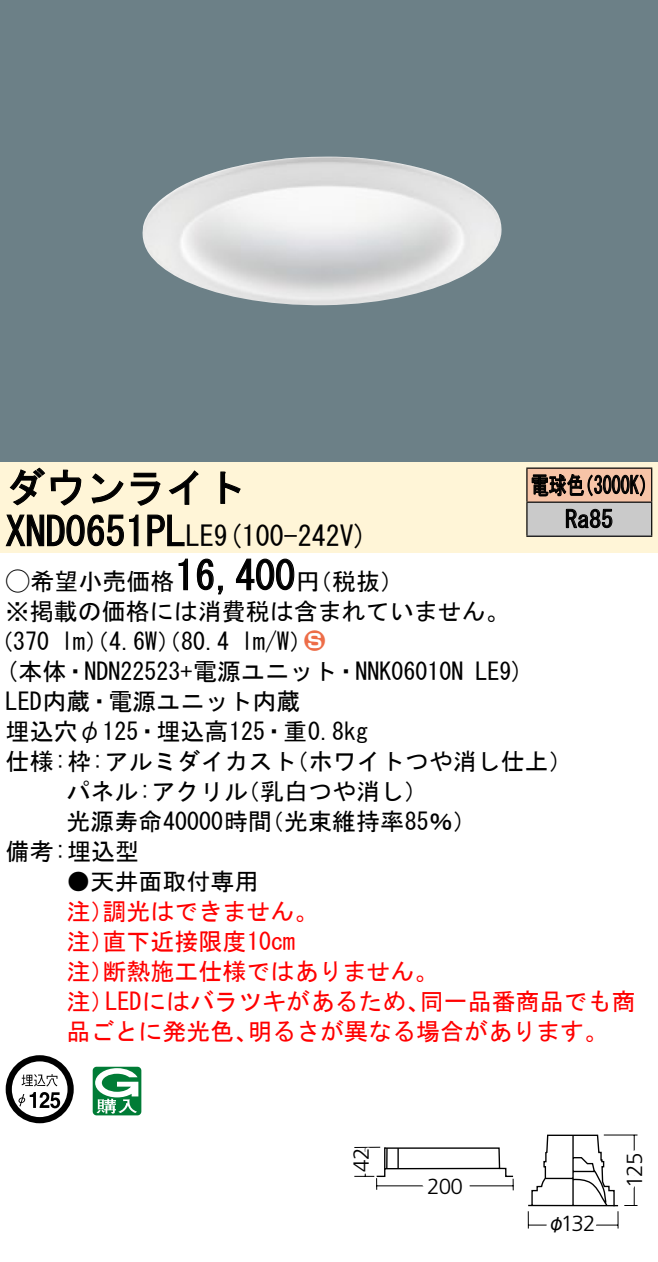
<style>
.page{position:relative;width:658px;height:1262px;background:#fff}
.page>*{position:absolute;margin:0;border:0;box-sizing:border-box;transform-origin:0 0}
.t1{font:40px "MS Gothic";color:#000}
.t2{font:28px "MS Gothic";color:#000}
.t3{font:24px/30px "MS Gothic";color:#000}
.t4{font:24px/30px "MS Gothic";color:#f00}
.t5{font:24px/34px "MS Gothic";color:#000;scale:.75 1}
.t6{font:24px "Ford Classification 1";color:#ed6d48}
.t7{font:300 22px "Frutiger LT Std";letter-spacing:-.04em;color:#000}
.t8{font:18px "Gothic MB101 Pro Regular 90 pv RKSJ H";color:#000}
.s1{font-size:28px}
.s2{font-family:"Ford Classification 1"}
.s3{color:#fff}
</style>
<div class="page">
<div style="left:0;top:0;width:658px;height:462px;background:#6c8087"></div>
<img style="left:142px;top:157px;width:359px;height:149px">
<div style="left:0;top:462px;width:658px;height:90px;background:#fff5d7"></div>
<svg style="left:9px;top:467px;width:73px;height:39px"></svg>
<svg style="left:91px;top:473px;width:33px;height:30px"></svg>
<svg style="left:130px;top:472px;width:30px;height:34px"></svg>
<svg style="left:168px;top:470px;width:30px;height:35px"></svg>
<svg style="left:220px;top:471px;width:21px;height:33px"></svg>
<svg style="left:5px;top:514px;width:134px;height:32px"></svg>
<svg style="left:147px;top:514px;width:38px;height:32px"></svg>
<svg style="left:178px;top:558px;width:10px;height:32px"></svg>
<svg style="left:196px;top:558px;width:27px;height:37px"></svg>
<svg style="left:236px;top:558px;width:59px;height:32px"></svg>
<svg style="left:6px;top:1055px;width:68px;height:68px"></svg>
<svg style="left:93px;top:1066px;width:48px;height:49px"></svg>
<div style="left:527px;top:468px;width:124px;height:34px;background:#f7c4a7"></div>
<div style="left:527px;top:502px;width:124px;height:34px;background:#cacaca"></div>
<hr style="left:526px;top:467px;width:126px;height:2px;background:#000">
<hr style="left:526px;top:468px;width:1px;height:33px;background:#000">
<hr style="left:651px;top:468px;width:1px;height:33px;background:#000">
<hr style="left:526px;top:501px;width:126px;height:2px;background:#000">
<hr style="left:526px;top:502px;width:1px;height:33px;background:#000">
<hr style="left:651px;top:502px;width:1px;height:33px;background:#000">
<hr style="left:526px;top:535px;width:126px;height:2px;background:#000">
<svg style="left:531px;top:474px;width:114px;height:23px"></svg>
<svg style="left:565px;top:508px;width:47px;height:20px"></svg>
<svg style="left:527px;top:1134px;width:111px;height:95px"></svg>
<svg style="left:354px;top:1146px;width:160px;height:45px"></svg>
<h1 class="t1" style="left:6px;top:467px;width:242px">ダウンライト</h1>
<p class="t2" style="left:214px;top:522px;width:155px">(9 100-242 (V</p>
<h1 class="t1" style="left:6px;top:511px;width:210px">XND0651PL<span class="s1">LE</span></h1>
<h1 class="t1" style="left:175px;top:555px;width:121px">16,400</h1>
<p class="t3" style="left:6px;top:566px;width:505px"><span class="s2">A</span>希望小売価格<br>※掲載の価格には消費税は含まれていません。</p>
<p class="t6" style="left:304px;top:629px;width:22px">2<span class="s3">3</span></p>
<p class="t3" style="left:296px;top:566px;width:109px">（円税抜(</p>
<p class="t3" style="left:241px;top:626px;width:73px">l m (W/</p>
<p class="t3" style="left:-11px;top:626px;width:62px">（370</p>
<p class="t3" style="left:61px;top:626px;width:170px">lm）（4.6 ）（W 80.4</p>
<p class="t5" style="left:565px;top:468px;width:65px;text-indent:-34px">電球色<br>Ra85</p>
<p class="t5" style="left:575px;top:468px;width:109px">（3000 (K</p>
<p class="t3" style="left:6px;top:656px;width:459px">(本体・NDN22523+電源ユニット・NNK06010N</p>
<p class="t3" style="left:6px;top:686px;width:296px">LED内蔵・電源ユニット内蔵</p>
<p class="t3" style="left:6px;top:716px;width:364px">埋込穴φ125・埋込高125・重0.8kg</p>
<p class="t3" style="left:285px;top:746px;width:290px">（ホワイトつや消し仕上(</p>
<p class="t3" style="left:475px;top:656px;width:50px">LE (9</p>
<p class="t3" style="left:236px;top:746px;width:194px;text-indent:-230px">仕様枠: :アルミダイカスト<br>（乳白つや消し(</p>
<p class="t3" style="left:66px;top:776px;width:183px">パネル:アクリル</p>
<p class="t3" style="left:6px;top:806px;width:268px;text-indent:61px">光源寿命40000時間備考:埋込型</p>
<p class="t3" style="left:66px;top:866px;width:193px">●天井面取付専用</p>
<p class="t4" style="left:102px;top:896px;width:217px">調光はできません。</p>
<p class="t3" style="left:260px;top:806px;width:218px">（光束維持率85％(</p>
<p class="t4" style="left:102px;top:896px;width:194px;text-indent:-36px">注）<br>直下近接限度10cm</p>
<p class="t4" style="left:102px;top:926px;width:337px;text-indent:-36px">注）<br>断熱施工仕様ではありません。</p>
<p class="t4" style="left:66px;top:956px;width:49px">注）</p>
<p class="t4" style="left:66px;top:986px;width:49px">注）</p>
<p class="t4" style="left:105px;top:986px;width:326px">LEDにはバラツキがあるため、</p>
<p class="t4" style="left:420px;top:986px;width:217px">同一品番商品でも商</p>
<p class="t4" style="left:66px;top:1016px;width:193px">品ごとに発光色、</p>
<p class="t4" style="left:248px;top:1016px;width:362px">明るさが異なる場合があります。</p>
<p class="t7" style="left:348px;top:1172px;width:26px;rotate:-90deg">42</p>
<p class="t7" style="left:427px;top:1174px;width:37px">200</p>
<p class="t7" style="left:560px;top:1210px;width:36px">132</p>
<p class="t8" style="left:547px;top:1208px;width:19px">φ</p>
<p class="t7" style="left:622px;top:1187px;width:36px;rotate:-90deg">125</p>
</div>
